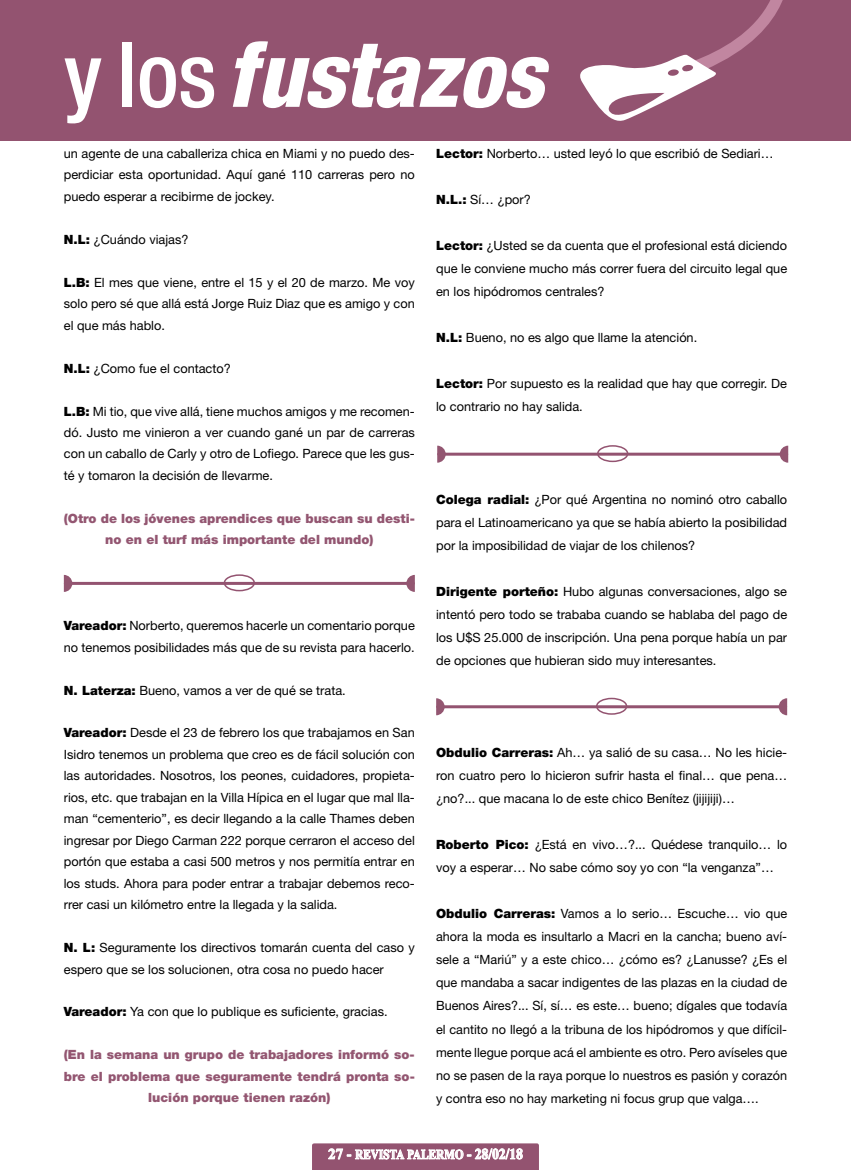
<style>
.page{position:relative;width:851px;height:1170px;background:#fff}
.page>*{position:absolute;margin:0;border:0;box-sizing:border-box;transform-origin:0 0}
.t1{font:italic 800 condensed 90px "Helvetica Neue LT Std";letter-spacing:-.005em;color:#fff}
.t2{font:700 13.5px "Times New Roman";color:#fff;scale:.83 1}
.t3{font:12.75px/23.1px "Helvetica Neue LT Std";color:#000;text-align:justify}
.t4{font:900 12.75px/21.5px "Helvetica Neue LT Std";color:#935671;text-align:center}
.s1{font-weight:500;font-style:normal}
.s2{font-weight:900}
.s3{font-size:15px}
</style>
<div class="page">
<div style="left:0;top:0;width:850px;height:140px;background:#935370"></div>
<svg style="left:580px;top:0;width:203px;height:121px"></svg>
<svg style="left:312px;top:1143px;width:227px;height:26px;background:#a6728a"></svg>
<hr style="left:65px;top:582px;width:348px;height:3px;background:#935370">
<svg style="left:64px;top:575px;width:8px;height:17px"></svg>
<svg style="left:406px;top:575px;width:9px;height:17px"></svg>
<div style="left:224px;top:574px;width:31px;height:17px;border:2px solid #935370;border-radius:50%"></div>
<hr style="left:438px;top:452px;width:348px;height:3px;background:#935370">
<svg style="left:437px;top:445px;width:8px;height:17px"></svg>
<svg style="left:779px;top:445px;width:9px;height:17px"></svg>
<div style="left:597px;top:445px;width:31px;height:17px;border:2px solid #935370;border-radius:50%"></div>
<hr style="left:437px;top:705px;width:348px;height:3px;background:#935370">
<svg style="left:436px;top:698px;width:8px;height:17px"></svg>
<svg style="left:778px;top:698px;width:9px;height:17px"></svg>
<div style="left:596px;top:697px;width:31px;height:17px;border:2px solid #935370;border-radius:50%"></div>
<h1 class="t1" style="left:64px;top:19px;width:481px"><span class="s1">y los</span> fustazos</h1>
<p class="t3" style="left:64px;top:142px;width:352px;line-height:21.5px">un agente de una caballeriza chica en Miami y no puedo des&shy;perdiciar esta oportunidad. Aquí gané 110 carreras pero no puedo esperar a recibirme de jockey.</p>
<p class="t3" style="left:64px;top:227px;width:126px"><span class="s2">N.L:</span> ¿Cuándo viajas?</p>
<p class="t3" style="left:64px;top:271px;width:352px;line-height:21.5px"><span class="s2">L.B:</span> El mes que viene, entre el 15 y el 20 de marzo. Me voy solo pero sé que allá está Jorge Ruiz Diaz que es amigo y con el que más hablo.</p>
<p class="t3" style="left:64px;top:356px;width:168px"><span class="s2">N.L:</span> ¿Como fue el contacto?</p>
<p class="t3" style="left:64px;top:400px;width:352px;line-height:21.5px"><span class="s2">L.B:</span> Mi tio, que vive allá, tiene muchos amigos y me recomen&shy;dó. Justo me vinieron a ver cuando gané un par de carreras con un caballo de Carly y otro de Lofiego. Parece que les gus&shy;té y tomaron la decisión de llevarme.</p>
<p class="t4" style="left:64px;top:507px;width:352px">(Otro de los jóvenes aprendices que buscan su desti&shy;no en el turf más importante del mundo)</p>
<p class="t3" style="left:64px;top:614px;width:352px;line-height:21.5px"><span class="s2">Vareador:</span> Norberto, queremos hacerle un comentario porque no tenemos posibilidades más que de su revista para hacerlo.</p>
<p class="t3" style="left:64px;top:678px;width:283px"><span class="s2">N. Laterza:</span> Bueno, vamos a ver de qué se trata.</p>
<p class="t3" style="left:64px;top:722px;width:352px;line-height:21.5px"><span class="s2">Vareador:</span> Desde el 23 de febrero los que trabajamos en San Isidro tenemos un problema que creo es de fácil solución con las autoridades. Nosotros, los peones, cuidadores, propieta&shy;rios, etc. que trabajan en la Villa Hípica en el lugar que mal lla&shy;man “cementerio”, es decir llegando a la calle Thames deben ingresar por Diego Carman 222 porque cerraron el acceso del portón que estaba a casi 500 metros y nos permitía entrar en los studs. Ahora para poder entrar a trabajar debemos reco&shy;rrer casi un kilómetro entre la llegada y la salida.</p>
<p class="t3" style="left:64px;top:936px;width:352px;line-height:21.5px"><span class="s2">N. L:</span> Seguramente los directivos tomarán cuenta del caso y espero que se los solucionen, otra cosa no puedo hacer</p>
<p class="t3" style="left:64px;top:1000px;width:325px"><span class="s2">Vareador:</span> Ya con que lo publique es suficiente, gracias.</p>
<p class="t4" style="left:64px;top:1043px;width:352px">(En la semana un grupo de trabajadores informó so&shy;bre el problema que seguramente tendrá pronta so&shy;lución porque tienen razón)</p>
<p class="t3" style="left:436px;top:142px;width:339px"><span class="s2">Lector:</span> Norberto… usted leyó lo que escribió de Sediari…</p>
<p class="t3" style="left:436px;top:188px;width:96px"><span class="s2">N.L.:</span> Sí… ¿por?</p>
<p class="t3" style="left:436px;top:234px;width:352px"><span class="s2">Lector:</span> ¿Usted se da cuenta que el profesional está diciendo que le conviene mucho más correr fuera del circuito legal que en los hipódromos centrales?</p>
<p class="t3" style="left:436px;top:326px;width:262px"><span class="s2">N.L:</span> Bueno, no es algo que llame la atención.</p>
<p class="t3" style="left:436px;top:372px;width:352px"><span class="s2">Lector:</span> Por supuesto es la realidad que hay que corregir. De lo contrario no hay salida.</p>
<p class="t3" style="left:436px;top:487px;width:352px"><span class="s2">Colega radial:</span> ¿Por qué Argentina no nominó otro caballo para el Latinoamericano ya que se había abierto la posibilidad por la imposibilidad de viajar de los chilenos?</p>
<p class="t3" style="left:436px;top:579px;width:352px"><span class="s2">Dirigente porteño:</span> Hubo algunas conversaciones, algo se intentó pero todo se trababa cuando se hablaba del pago de los U$S 25.000 de inscripción. Una pena porque había un par de opciones que hubieran sido muy interesantes.</p>
<p class="t3" style="left:436px;top:740px;width:352px"><span class="s2">Obdulio Carreras:</span> Ah… ya salió de su casa… No les hicie&shy;ron cuatro pero lo hicieron sufrir hasta el final… que pena… ¿no?... que macana lo de este chico Benítez (jijijiji)…</p>
<p class="t3" style="left:436px;top:832px;width:352px"><span class="s2">Roberto Pico:</span> ¿Está en vivo…?... Quédese tranquilo… lo voy a esperar… No sabe cómo soy yo con “la venganza”…</p>
<p class="t3" style="left:436px;top:901px;width:352px"><span class="s2">Obdulio Carreras:</span> Vamos a lo serio… Escuche… vio que ahora la moda es insultarlo a Macri en la cancha; bueno aví&shy;sele a “Mariú” y a este chico… ¿cómo es? ¿Lanusse? ¿Es el que mandaba a sacar indigentes de las plazas en la ciudad de Buenos Aires?... Sí, sí… es este… bueno; dígales que todavía el cantito no llegó a la tribuna de los hipódromos y que difícil&shy;mente llegue porque acá el ambiente es otro. Pero avíseles que no se pasen de la raya porque lo nuestros es pasión y corazón y contra eso no hay marketing ni focus grup que valga….</p>
<p class="t2" style="left:328px;top:1144px;width:236px"><span class="s3">27 -</span> REVISTA PALERMO <span class="s3">- 28/02/18</span></p>
</div>
